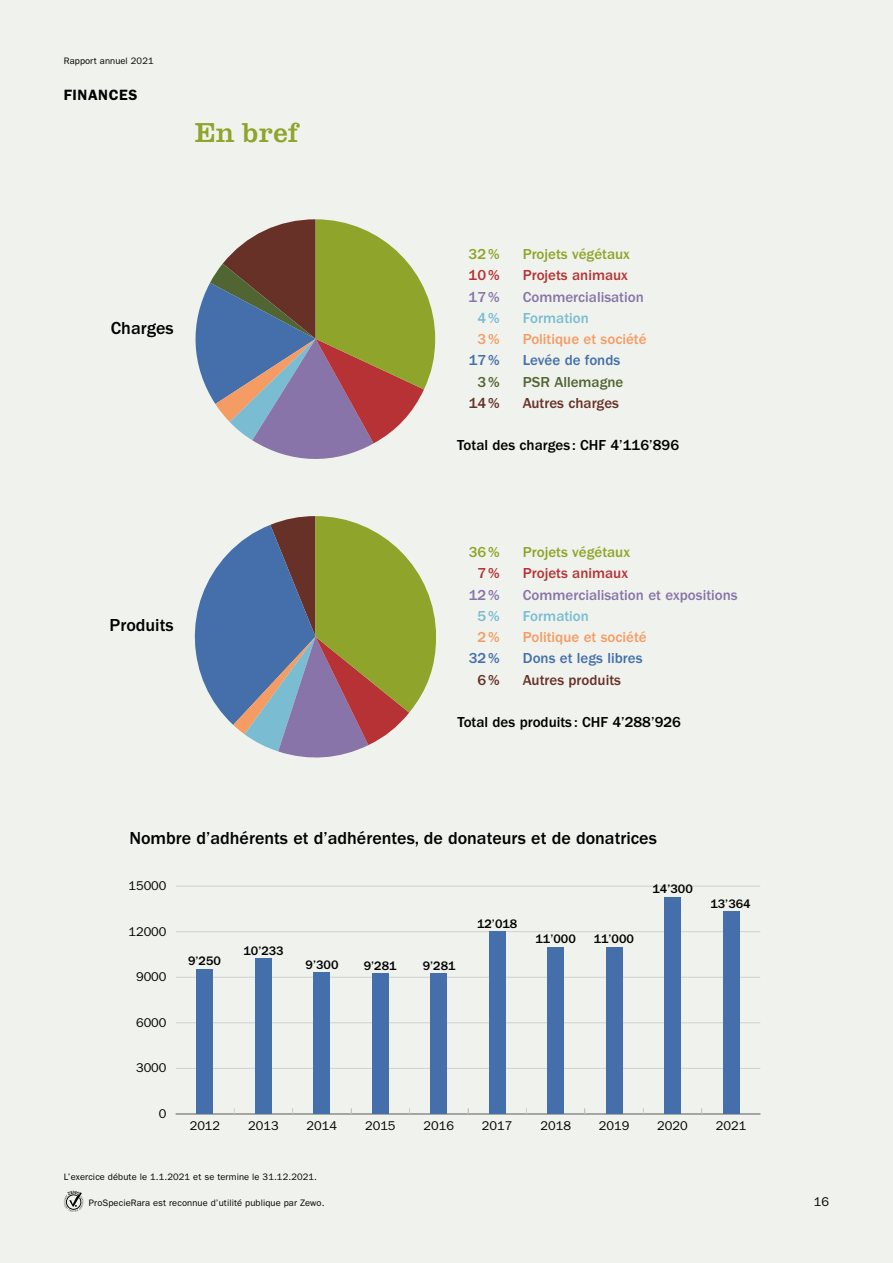
<style>
.page{position:relative;width:893px;height:1263px;background:#f0f3ed}
.page>*{position:absolute;margin:0;border:0;box-sizing:border-box;transform-origin:0 0}
.t1{font:28.5px "Clarendon LT Std";letter-spacing:.01em;color:#8ea42a}
.t2{font:500 18px "ITC Franklin Gothic Std";color:#000}
.t3{font:500 15px "ITC Franklin Gothic Std";color:#000}
.t4{font:500 15px "ITC Franklin Gothic Std";color:#8974a9}
.t5{font:500 15px "ITC Franklin Gothic Std";color:#f59c65}
.t6{font:500 15px "ITC Franklin Gothic Std";color:#8ea42a}
.t7{font:500 15px "ITC Franklin Gothic Std";color:#446fab}
.t8{font:500 15px "ITC Franklin Gothic Std";color:#b73235}
.t9{font:500 15px "ITC Franklin Gothic Std";color:#683128}
.t10{font:500 15px "ITC Franklin Gothic Std";color:#7abcd2}
.t11{font:500 15px "ITC Franklin Gothic Std";color:#516532}
.t12{font:600 15px "ITC Franklin Gothic Std";letter-spacing:.04em;color:#000}
.t13{font:12.75px "ITC Franklin Gothic Std";color:#000}
.t14{font:500 12.75px "ITC Franklin Gothic Std";color:#000}
.t15{font:9.3px "ITC Franklin Gothic Std";letter-spacing:.01em;color:#000}
</style>
<div class="page">
<svg style="left:64px;top:1191px;width:20px;height:21px"></svg>
<svg style="left:196px;top:219px;width:239px;height:240px"></svg>
<svg style="left:195px;top:516px;width:241px;height:241px"></svg>
<hr style="left:176px;top:1114px;width:584px;height:1px;background:#d1d1cf">
<hr style="left:176px;top:1068px;width:584px;height:1px;background:#d1d1cf">
<hr style="left:176px;top:1022px;width:584px;height:1px;background:#d1d1cf">
<hr style="left:176px;top:977px;width:584px;height:1px;background:#d1d1cf">
<hr style="left:176px;top:931px;width:584px;height:1px;background:#d1d1cf">
<hr style="left:176px;top:886px;width:584px;height:1px;background:#d1d1cf">
<div style="left:197px;top:969px;width:16px;height:145px;background:#446fab"></div>
<div style="left:255px;top:958px;width:17px;height:156px;background:#446fab"></div>
<div style="left:314px;top:973px;width:16px;height:141px;background:#446fab"></div>
<div style="left:372px;top:973px;width:16px;height:141px;background:#446fab"></div>
<div style="left:431px;top:973px;width:16px;height:141px;background:#446fab"></div>
<div style="left:489px;top:931px;width:16px;height:183px;background:#446fab"></div>
<div style="left:547px;top:947px;width:17px;height:167px;background:#446fab"></div>
<div style="left:606px;top:947px;width:16px;height:167px;background:#446fab"></div>
<div style="left:664px;top:897px;width:17px;height:217px;background:#446fab"></div>
<div style="left:723px;top:911px;width:16px;height:203px;background:#446fab"></div>
<p class="t15" style="left:64px;top:55px;width:91px">Rapport annuel 2021</p>
<h3 class="t12" style="left:64px;top:86px;width:75px">FINANCES</h3>
<h1 class="t1" style="left:195px;top:116px;width:106px">En bref</h1>
<h2 class="t2" style="left:111px;top:318px;width:64px">Charges</h2>
<h2 class="t2" style="left:110px;top:615px;width:66px">Produits</h2>
<h3 class="t6" style="left:469px;top:246px;width:33px">32%</h3>
<h3 class="t6" style="left:523px;top:246px;width:109px">Projets végétaux</h3>
<h3 class="t8" style="left:469px;top:267px;width:33px">10%</h3>
<h3 class="t8" style="left:523px;top:267px;width:107px">Projets animaux</h3>
<h3 class="t4" style="left:469px;top:288px;width:33px">17%</h3>
<h3 class="t4" style="left:523px;top:288px;width:123px">Commercialisation</h3>
<h3 class="t10" style="left:477px;top:309px;width:24px">4%</h3>
<h3 class="t10" style="left:523px;top:309px;width:68px">Formation</h3>
<h3 class="t5" style="left:477px;top:331px;width:24px">3%</h3>
<h3 class="t5" style="left:523px;top:331px;width:125px">Politique et société</h3>
<h3 class="t7" style="left:469px;top:352px;width:33px">17%</h3>
<h3 class="t7" style="left:523px;top:352px;width:99px">Levée de fonds</h3>
<h3 class="t11" style="left:477px;top:373px;width:24px">3%</h3>
<h3 class="t11" style="left:523px;top:373px;width:102px">PSR Allemagne</h3>
<h3 class="t9" style="left:469px;top:394px;width:33px">14%</h3>
<h3 class="t9" style="left:523px;top:394px;width:98px">Autres charges</h3>
<h3 class="t3" style="left:457px;top:437px;width:223px">Total des charges : CHF 4’116’896</h3>
<h3 class="t6" style="left:469px;top:544px;width:33px">36%</h3>
<h3 class="t6" style="left:523px;top:544px;width:109px">Projets végétaux</h3>
<h3 class="t8" style="left:478px;top:565px;width:24px">7%</h3>
<h3 class="t8" style="left:523px;top:565px;width:107px">Projets animaux</h3>
<h3 class="t4" style="left:469px;top:586px;width:33px">12%</h3>
<h3 class="t4" style="left:523px;top:586px;width:216px">Commercialisation et expositions</h3>
<h3 class="t10" style="left:478px;top:607px;width:24px">5%</h3>
<h3 class="t10" style="left:523px;top:607px;width:68px">Formation</h3>
<h3 class="t5" style="left:478px;top:629px;width:24px">2%</h3>
<h3 class="t5" style="left:523px;top:629px;width:125px">Politique et société</h3>
<h3 class="t7" style="left:469px;top:650px;width:33px">32%</h3>
<h3 class="t7" style="left:523px;top:650px;width:121px">Dons et legs libres</h3>
<h3 class="t9" style="left:478px;top:671px;width:24px">6%</h3>
<h3 class="t9" style="left:523px;top:671px;width:100px">Autres produits</h3>
<h3 class="t3" style="left:457px;top:714px;width:225px">Total des produits : CHF 4’288’926</h3>
<h2 class="t2" style="left:129px;top:828px;width:529px">Nombre d’adhérents et d’adhérentes, de donateurs et de donatrices</h2>
<h3 class="t13" style="left:128px;top:878px;width:40px">15000</h3>
<h3 class="t13" style="left:128px;top:924px;width:40px">12000</h3>
<h3 class="t13" style="left:136px;top:969px;width:32px">9000</h3>
<h3 class="t13" style="left:136px;top:1015px;width:32px">6000</h3>
<h3 class="t13" style="left:136px;top:1061px;width:32px">3000</h3>
<h3 class="t13" style="left:159px;top:1106px;width:9px">0</h3>
<h3 class="t14" style="left:188px;top:954px;width:34px">9’250</h3>
<h3 class="t14" style="left:243px;top:944px;width:42px">10’233</h3>
<h3 class="t14" style="left:306px;top:957px;width:34px">9’300</h3>
<h3 class="t14" style="left:364px;top:958px;width:34px">9’281</h3>
<h3 class="t14" style="left:423px;top:958px;width:34px">9’281</h3>
<h3 class="t14" style="left:477px;top:916px;width:42px">12’018</h3>
<h3 class="t14" style="left:535px;top:932px;width:42px">11’000</h3>
<h3 class="t14" style="left:594px;top:932px;width:42px">11’000</h3>
<h3 class="t14" style="left:652px;top:882px;width:42px">14’300</h3>
<h3 class="t14" style="left:710px;top:896px;width:42px">13’364</h3>
<h3 class="t13" style="left:190px;top:1118px;width:32px">2012</h3>
<h3 class="t13" style="left:248px;top:1118px;width:32px">2013</h3>
<h3 class="t13" style="left:307px;top:1118px;width:32px">2014</h3>
<h3 class="t13" style="left:365px;top:1118px;width:32px">2015</h3>
<h3 class="t13" style="left:423px;top:1118px;width:32px">2016</h3>
<h3 class="t13" style="left:482px;top:1118px;width:32px">2017</h3>
<h3 class="t13" style="left:540px;top:1118px;width:32px">2018</h3>
<h3 class="t13" style="left:599px;top:1118px;width:32px">2019</h3>
<h3 class="t13" style="left:657px;top:1118px;width:32px">2020</h3>
<h3 class="t13" style="left:716px;top:1118px;width:32px">2021</h3>
<p class="t15" style="left:64px;top:1171px;width:255px">L’exercice débute le 1.1.2021 et se termine le 31.12.2021.</p>
<p class="t15" style="left:89px;top:1197px;width:237px">ProSpecieRara est reconnue d’utilité publique par Zewo.</p>
<h3 class="t13" style="left:814px;top:1194px;width:17px">16</h3>
</div>
